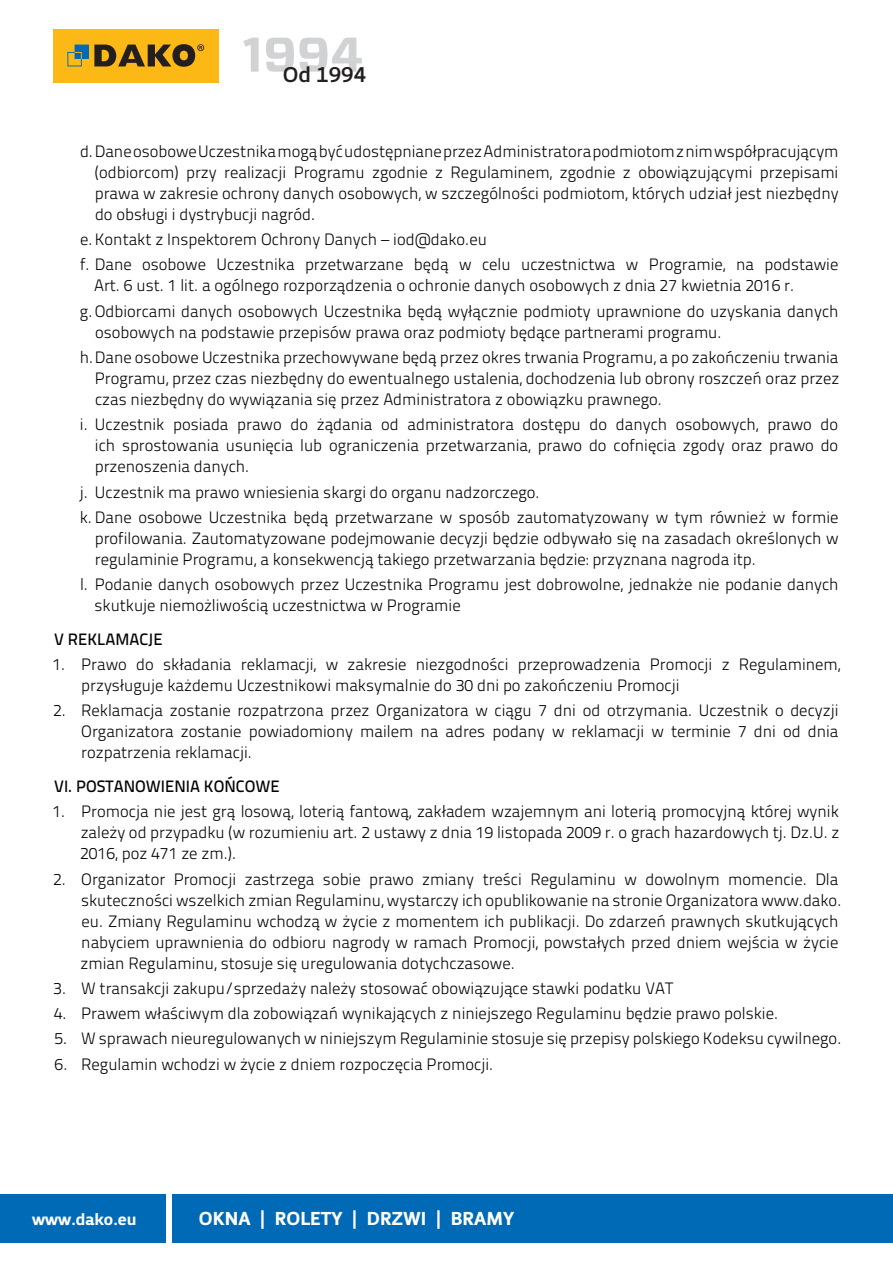
<style>
.page{position:relative;width:893px;height:1263px;background:#fff}
.page>*{position:absolute;margin:0;border:0;box-sizing:border-box;transform-origin:0 0}
.t1{font:22.2px "Priva Three Pro";color:#231f20}
.t2{font:19.5px "Priva Four Pro";color:#fff}
.t3{font:16.8px "Priva Four Pro";color:#fff}
.t4{font:300 16.5px/21px "Titillium Text 22 L";color:#040503}
.t5{font:500 16.5px "Titillium Text 22 L";color:#040503}
</style>
<div class="page">
<div style="left:53px;top:30px;width:165px;height:53px;background:#fcb814"></div>
<svg style="left:67px;top:44px;width:137px;height:23px"></svg>
<div style="left:172px;top:1194px;width:721px;height:49px;background:#016ab6"></div>
<div style="left:0;top:1194px;width:166px;height:49px;background:#016ab6"></div>
<svg style="left:243px;top:38px;width:16px;height:34px"></svg>
<svg style="left:266px;top:38px;width:96px;height:34px"></svg>
<h1 class="t1" style="left:283px;top:60px;width:85px">Od 1994</h1>
<p class="t4" style="left:95px;top:140px;width:746px;text-align:justify;text-indent:-15px">d.Dane osobowe Uczestnika mogą być udostępniane przez Administratora podmiotom znim współpracującym (odbiorcom) przy realizacji Programu zgodnie z Regulaminem, zgodnie z obowiązującymi przepisami prawa w zakresie ochrony danych osobowych, w szczególności podmiotom, których udział jest niezbędny do obsługi i dystrybucji nagród.</p>
<p class="t4" style="left:80px;top:226px;width:760px;line-height:25.2px">e.Kontakt z Inspektorem Ochrony Danych – iod@dako.eu<br>f. Dane osobowe Uczestnika przetwarzane będą w celu uczestnictwa w Programie, na podstawie</p>
<p class="t4" style="left:80px;top:272px;width:760px;line-height:25.2px;text-indent:14px">Art. 6 ust. 1 lit. a ogólnego rozporządzenia o ochronie danych osobowych z dnia 27 kwietnia 2016 r. g.Odbiorcami danych osobowych Uczestnika będą wyłącznie podmioty uprawnione do uzyskania danych</p>
<p class="t4" style="left:80px;top:318px;width:760px;line-height:25.2px;text-indent:15px">osobowych na podstawie przepisów prawa oraz podmioty będące partnerami programu.<br>h.Dane osobowe Uczestnika przechowywane będą przez okres trwania Programu, a po zakończeniu trwania</p>
<p class="t4" style="left:95px;top:367px;width:746px">Programu, przez czas niezbędny do ewentualnego ustalenia, dochodzenia lub obrony roszczeń oraz przez czas niezbędny do wywiązania się przez Administratora z obowiązku prawnego.</p>
<p class="t4" style="left:95px;top:413px;width:745px;text-align:justify;text-indent:-15px">i. Uczestnik posiada prawo do żądania od administratora dostępu do danych osobowych, prawo do ich sprostowania usunięcia lub ograniczenia przetwarzania, prawo do cofnięcia zgody oraz prawo do przenoszenia danych.</p>
<p class="t4" style="left:80px;top:478px;width:760px;line-height:25.2px">j. Uczestnik ma prawo wniesienia skargi do organu nadzorczego.<br>k. Dane osobowe Uczestnika będą przetwarzane w sposób zautomatyzowany w tym również w formie</p>
<p class="t4" style="left:95px;top:527px;width:745px">profilowania. Zautomatyzowane podejmowanie decyzji będzie odbywało się na zasadach określonych w regulaminie Programu, a konsekwencją takiego przetwarzania będzie: przyznana nagroda itp.</p>
<p class="t4" style="left:95px;top:573px;width:745px;text-indent:-15px">l. Podanie danych osobowych przez Uczestnika Programu jest dobrowolne, jednakże nie podanie danych skutkuje niemożliwością uczestnictwa w Programie</p>
<p class="t5" style="left:54px;top:626px;width:110px">V REKLAMACJE</p>
<p class="t4" style="left:81px;top:653px;width:761px;text-indent:-29px">1. Prawo do składania reklamacji, w zakresie niezgodności przeprowadzenia Promocji z Regulaminem, przysługuje każdemu Uczestnikowi maksymalnie do 30 dni po zakończeniu Promocji</p>
<p class="t4" style="left:81px;top:699px;width:759px;text-align:justify;text-indent:-28px">2. Reklamacja zostanie rozpatrzona przez Organizatora w ciągu 7 dni od otrzymania. Uczestnik o decyzji Organizatora zostanie powiadomiony mailem na adres podany w reklamacji w terminie 7 dni od dnia rozpatrzenia reklamacji.</p>
<p class="t5" style="left:54px;top:774px;width:227px">VI. POSTANOWIENIA KOŃCOWE</p>
<p class="t4" style="left:80px;top:800px;width:761px;text-align:justify;text-indent:-28px">1. Promocja nie jest grą losową, loterią fantową, zakładem wzajemnym ani loterią promocyjną której wynik zależy od przypadku (w rozumieniu art. 2 ustawy z dnia 19 listopada 2009 r. o grach hazardowych tj. Dz.U. z 2016, poz 471 ze zm.).</p>
<p class="t4" style="left:81px;top:867px;width:762px;text-indent:-27px">2. Organizator Promocji zastrzega sobie prawo zmiany treści Regulaminu w dowolnym momencie. Dla skuteczności wszelkich zmian Regulaminu, wystarczy ich opublikowanie na stronie Organizatora www.dako. eu. Zmiany Regulaminu wchodzą w życie z momentem ich publikacji. Do zdarzeń prawnych skutkujących nabyciem uprawnienia do odbioru nagrody w ramach Promocji, powstałych przed dniem wejścia w życie zmian Regulaminu, stosuje się uregulowania dotychczasowe.</p>
<p class="t4" style="left:53px;top:977px;width:621px">3. W transakcji zakupu/sprzedaży należy stosować obowiązujące stawki podatku VAT</p>
<p class="t4" style="left:54px;top:1002px;width:726px">4. Prawem właściwym dla zobowiązań wynikających z niniejszego Regulaminu będzie prawo polskie.</p>
<p class="t4" style="left:54px;top:1027px;width:789px">5. W sprawach nieuregulowanych w niniejszym Regulaminie stosuje się przepisy polskiego Kodeksu cywilnego.</p>
<p class="t4" style="left:55px;top:1052px;width:440px">6. Regulamin wchodzi w życie z dniem rozpoczęcia Promocji.</p>
<p class="t3" style="left:32px;top:1208px;width:106px">www.dako.eu</p>
<p class="t2" style="left:199px;top:1206px;width:317px">OKNA | ROLETY | DRZWI | BRAMY</p>
</div>
